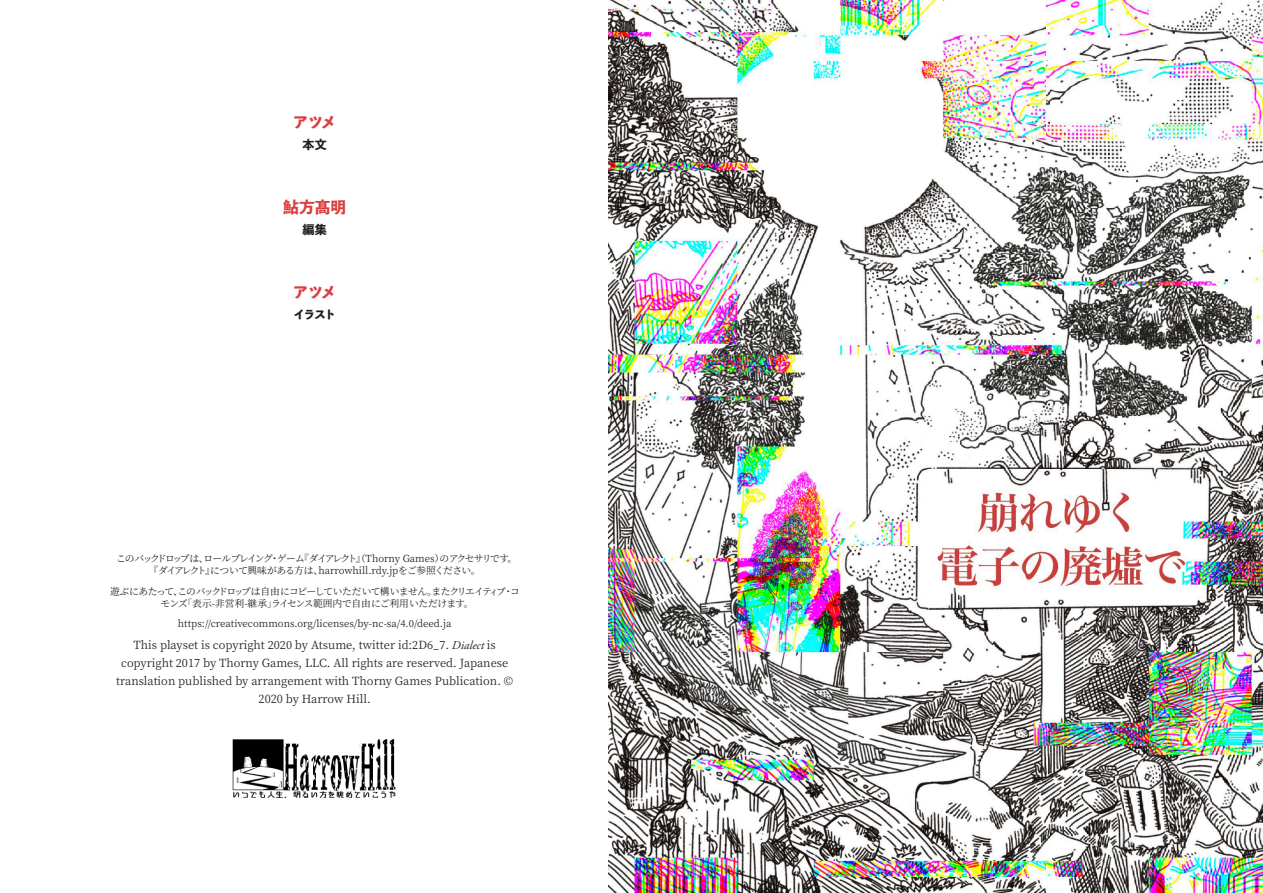
<style>
.page{position:relative;width:1263px;height:893px;background:#fff}
.page>*{position:absolute;margin:0;border:0;box-sizing:border-box;transform-origin:0 0}
.Credit_Names{font:15.75px "Toppan Bunkyu Midashi Go Std N EB";letter-spacing:-.045em;color:#db3f3f}
.Credit{font:12px "Toppan Bunkyu Midashi Go Std N EB";letter-spacing:-.115em;color:#231f20}
.t1{font:11.25px/17.9px "Source Han Serif";color:#231f20;text-align:center}
.t2{font:9.75px/12px "Source Han Serif";letter-spacing:-.065em;color:#231f20;text-align:center}
.t3{font:9.75px "Source Han Serif";color:#231f20}
.s1{font-family:"Adobe Garamond Pro";font-style:italic;font-size:12px}
</style>
<div class="page">
<img style="left:232px;top:739px;width:164px;height:60px">
<img style="left:608px;top:0;width:655px;height:893px">
<p class="Credit_Names" style="left:293px;top:109px;width:46px">アツメ</p>
<p class="Credit" style="left:303px;top:135px;width:26px">本文</p>
<p class="Credit_Names" style="left:283px;top:194px;width:65px">鮎方髙明</p>
<p class="Credit" style="left:302px;top:220px;width:26px">編集</p>
<p class="Credit_Names" style="left:293px;top:280px;width:46px">アツメ</p>
<p class="Credit" style="left:293px;top:305px;width:45px">イラスト</p>
<p class="t2" style="left:116px;top:553px;width:403px">このバックドロップは、ロールプレイング・ゲーム『ダイアレクト』（Thorny Games）のアクセサリです。『ダイアレクト』について興味がある方は、harrowhill.rdy.jpをご参照ください。</p>
<p class="t2" style="left:110px;top:585px;width:411px">遊ぶにあたって、このバックドロップは自由にコピーしていただいて構いません。またクリエイティブ・コモンズ「表示-非営利-継承」ライセンス範囲内で自由にご利用いただけます。</p>
<p class="t3" style="left:178px;top:618px;width:275px">https://creativecommons.org/licenses/by-nc-sa/4.0/deed.ja</p>
<p class="t1" style="left:116px;top:636px;width:398px">This playset is copyright 2020 by Atsume, twitter id:2D6_7. <span class="s1">Dialect</span> is copyright 2017 by Thorny Games, LLC. All rights are reserved. Japanese translation published by arrangement with Thorny Games Publication. © 2020 by Harrow Hill.</p>
</div>
